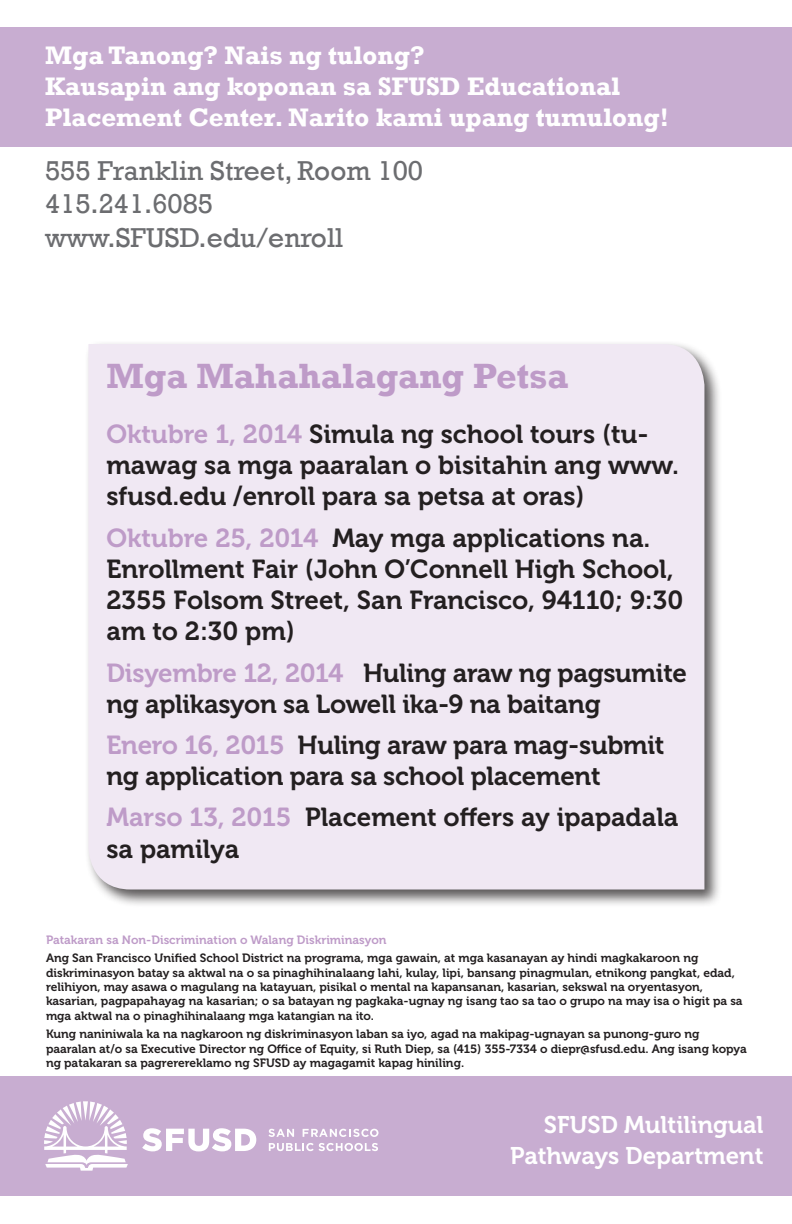
<style>
.page{position:relative;width:792px;height:1224px;background:#fff}
.page>*{position:absolute;margin:0;border:0;box-sizing:border-box;transform-origin:0 0}
.t1{font:700 36px "Rockwell";color:#be9bc8}
.t2{font:28px/33.6px "Rockwell";color:#6c6d70}
.t3{font:26px/31.2px "Museo 700";letter-spacing:-.005em;color:#231f20}
.t4{font:700 26px/31.2px "Rockwell";color:#fff}
.t5{font:24px/31.2px "Museo 700";color:#fff;text-align:right}
.t6{font:12px/14.4px "Museo 700";color:#231f20}
.t7{font:12px "Museo 700";color:#be9bc8}
.s1{color:#be9bc8}
</style>
<div class="page">
<div style="left:84px;top:340px;width:639px;height:567px;background:#231f20;opacity:.75"></div>
<div style="left:88px;top:344px;width:616px;height:546px;background:#f0e8f3"></div>
<div style="left:0;top:1076px;width:792px;height:120px;background:#c8add1"></div>
<div style="left:0;top:27px;width:792px;height:120px;background:#c8add1"></div>
<svg style="left:269px;top:1129px;width:25px;height:8px"></svg>
<svg style="left:303px;top:1129px;width:76px;height:8px"></svg>
<svg style="left:269px;top:1143px;width:109px;height:8px"></svg>
<svg style="left:142px;top:1128px;width:114px;height:23px"></svg>
<svg style="left:44px;top:1101px;width:84px;height:70px"></svg>
<h3 class="t4" style="left:45px;top:39px;width:625px">Mga Tanong? Nais ng tulong?<br>Kausapin ang koponan sa SFUSD Educational<br>Placement Center. Narito kami upang tumulong!</h3>
<h2 class="t2" style="left:45px;top:154px;width:380px">555 Franklin Street, Room 100<br>415.241.6085 www.SFUSD.edu/enroll</h2>
<h1 class="t1" style="left:106px;top:354px;width:464px">Mga Mahahalagang Petsa</h1>
<h3 class="t3" style="left:106px;top:419px;width:574px"><span class="s1">Oktubre 1, 2014</span> Simula ng school tours (tu&shy;mawag sa mga paaralan o bisitahin ang www. sfusd.edu /enroll para sa petsa at oras)</h3>
<h3 class="t3" style="left:106px;top:522px;width:578px"><span class="s1">Oktubre 25, 2014</span> May mga applications na.<br>Enrollment Fair (John O’Connell High School, 2355 Folsom Street, San Francisco, 94110; 9:30 am to 2:30 pm)</h3>
<h3 class="t3" style="left:106px;top:657px;width:582px"><span class="s1">Disyembre 12, 2014</span> Huling araw ng pagsumite ng aplikasyon sa Lowell ika-9 na baitang</h3>
<h3 class="t3" style="left:106px;top:730px;width:560px"><span class="s1">Enero 16, 2015</span> Huling araw para mag-submit ng application para sa school placement</h3>
<h3 class="t3" style="left:106px;top:802px;width:574px"><span class="s1">Marso 13, 2015</span> Placement offers ay ipapadala sa pamilya</h3>
<p class="t7" style="left:46px;top:933px;width:342px">Patakaran sa Non-Discrimination o Walang Diskriminasyon</p>
<p class="t6" style="left:46px;top:951px;width:698px">Ang San Francisco Unified School District na programa, mga gawain, at mga kasanayan ay hindi magkakaroon ng diskriminasyon batay sa aktwal na o sa pinaghihinalaang lahi, kulay, lipi, bansang pinagmulan, etnikong pangkat, edad, relihiyon, may asawa o magulang na katayuan, pisikal o mental na kapansanan, kasarian, sekswal na oryentasyon, kasarian, pagpapahayag na kasarian; o sa batayan ng pagkaka-ugnay ng isang tao sa tao o grupo na may isa o higit pa sa mga aktwal na o pinaghihinalaang mga katangian na ito.</p>
<p class="t6" style="left:46px;top:1027px;width:702px">Kung naniniwala ka na nagkaroon ng diskriminasyon laban sa iyo, agad na makipag-ugnayan sa punong-guro ng paaralan at/o sa Executive Director ng Office of Equity, si Ruth Diep, sa (415) 355-7334 o diepr@sfusd.edu. Ang isang kopya ng patakaran sa pagrerereklamo ng SFUSD ay magagamit kapag hiniling.</p>
<h3 class="t5" style="left:510px;top:1109px;width:255px">SFUSD Multilingual<br>Pathways Department</h3>
</div>
